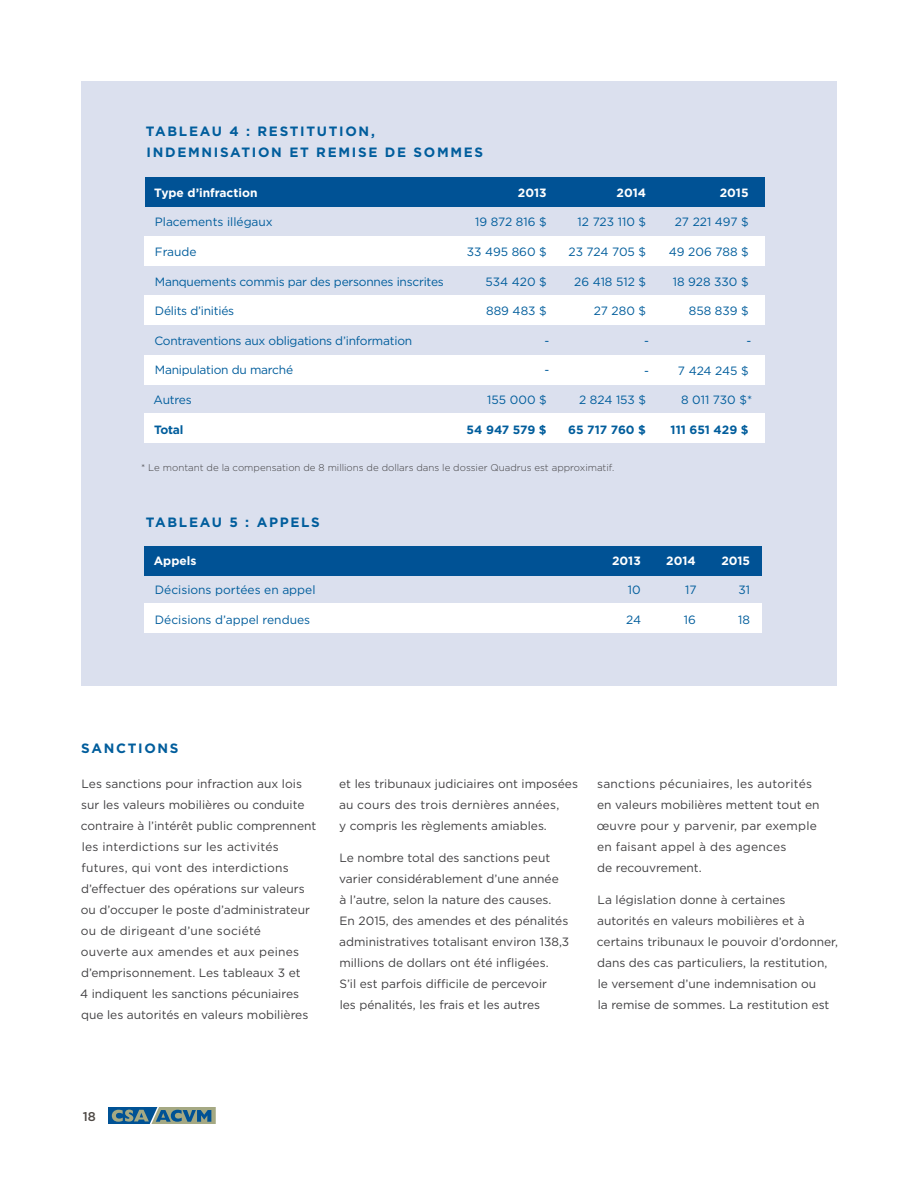
<style>
.page{position:relative;width:918px;height:1188px;background:#fff}
.page>*{position:absolute;margin:0;border:0;box-sizing:border-box;transform-origin:0 0}
.t1{font:700 13.5px/21px "Gotham";letter-spacing:.125em;color:#005d9c}
.t2{font:500 12.75px "Gotham";color:#4e4945}
.t3{font:12px/21px "Gotham";color:#414042}
.t4{font:12px "Gotham";letter-spacing:-.015em;color:#005d9c}
.t5{font:12px/21px "Gotham";letter-spacing:.02em;color:#414042}
.t6{font:700 12px "Gotham";color:#fff}
.t7{font:700 12px "Gotham";color:#005d9c}
.t8{font:300 9.75px "Gotham";color:#414042}
</style>
<div class="page">
<svg style="left:108px;top:1107px;width:108px;height:17px;background:#547f8d"></svg>
<div style="left:81px;top:81px;width:756px;height:605px;background:#dbe0ee"></div>
<div style="left:145px;top:296px;width:620px;height:29px;background:#fff"></div>
<div style="left:145px;top:355px;width:620px;height:29px;background:#fff"></div>
<div style="left:145px;top:414px;width:620px;height:29px;background:#fff"></div>
<div style="left:145px;top:237px;width:620px;height:29px;background:#fff"></div>
<div style="left:145px;top:177px;width:619px;height:30px;background:#005295"></div>
<div style="left:145px;top:603px;width:617px;height:30px;background:#fff"></div>
<div style="left:145px;top:546px;width:617px;height:30px;background:#005295"></div>
<p class="t1" style="left:146px;top:121px;width:339px">TABLEAU 4 : RESTITUTION,<br>INDEMNISATION ET REMISE DE SOMMES</p>
<p class="t6" style="left:154px;top:184px;width:105px">Type d’infraction</p>
<p class="t4" style="left:155px;top:214px;width:119px">Placements illégaux</p>
<p class="t4" style="left:155px;top:244px;width:43px">Fraude</p>
<p class="t4" style="left:155px;top:274px;width:291px">Manquements commis par des personnes inscrites</p>
<p class="t4" style="left:155px;top:303px;width:81px">Délits d’initiés</p>
<p class="t4" style="left:154px;top:333px;width:259px">Contraventions aux obligations d’information</p>
<p class="t4" style="left:155px;top:363px;width:140px">Manipulation du marché</p>
<p class="t4" style="left:154px;top:392px;width:40px">Autres</p>
<p class="t7" style="left:154px;top:422px;width:31px">Total</p>
<p class="t6" style="left:518px;top:185px;width:30px">2013</p>
<p class="t4" style="left:475px;top:214px;width:73px">19 872 816 $</p>
<p class="t4" style="left:467px;top:244px;width:82px">33 495 860 $</p>
<p class="t4" style="left:485px;top:274px;width:63px">534 420 $</p>
<p class="t4" style="left:486px;top:303px;width:62px">889 483 $</p>
<p class="t4" style="left:545px;top:333px;width:6px">-</p>
<p class="t4" style="left:545px;top:363px;width:6px">-</p>
<p class="t4" style="left:487px;top:392px;width:61px">155 000 $</p>
<p class="t7" style="left:467px;top:422px;width:82px">54 947 579 $</p>
<p class="t6" style="left:617px;top:185px;width:31px">2014</p>
<p class="t4" style="left:578px;top:214px;width:70px">12 723 110 $</p>
<p class="t4" style="left:568px;top:244px;width:79px">23 724 705 $</p>
<p class="t4" style="left:574px;top:274px;width:73px">26 418 512 $</p>
<p class="t4" style="left:594px;top:303px;width:54px">27 280 $</p>
<p class="t4" style="left:644px;top:333px;width:6px">-</p>
<p class="t4" style="left:644px;top:363px;width:6px">-</p>
<p class="t4" style="left:579px;top:392px;width:69px">2 824 153 $</p>
<p class="t7" style="left:568px;top:422px;width:79px">65 717 760 $</p>
<p class="t8" style="left:141px;top:461px;width:475px">* Le montant de la compensation de 8 millions de dollars dans le dossier Quadrus est approximatif.</p>
<p class="t1" style="left:146px;top:511px;width:175px">TABLEAU 5 : APPELS</p>
<p class="t6" style="left:154px;top:552px;width:44px">Appels</p>
<p class="t4" style="left:155px;top:582px;width:162px">Décisions portées en appel</p>
<p class="t4" style="left:155px;top:612px;width:157px">Décisions d’appel rendues</p>
<p class="t6" style="left:612px;top:552px;width:30px">2013</p>
<p class="t4" style="left:628px;top:582px;width:14px">10</p>
<p class="t4" style="left:626px;top:612px;width:16px">24</p>
<p class="t6" style="left:720px;top:185px;width:30px">2015</p>
<p class="t4" style="left:675px;top:214px;width:75px">27 221 497 $</p>
<p class="t4" style="left:669px;top:244px;width:81px">49 206 788 $</p>
<p class="t4" style="left:673px;top:274px;width:77px">18 928 330 $</p>
<p class="t4" style="left:689px;top:303px;width:61px">858 839 $</p>
<p class="t4" style="left:747px;top:333px;width:6px">-</p>
<p class="t4" style="left:678px;top:363px;width:72px">7 424 245 $</p>
<p class="t4" style="left:681px;top:392px;width:73px">8 011 730 $*</p>
<p class="t7" style="left:671px;top:422px;width:79px">111 651 429 $</p>
<p class="t6" style="left:666px;top:552px;width:31px">2014</p>
<p class="t4" style="left:685px;top:582px;width:13px">17</p>
<p class="t4" style="left:684px;top:612px;width:14px">16</p>
<p class="t6" style="left:721px;top:552px;width:30px">2015</p>
<p class="t4" style="left:739px;top:582px;width:13px">31</p>
<p class="t4" style="left:738px;top:612px;width:13px">18</p>
<p class="t1" style="left:81px;top:738px;width:99px">SANCTIONS</p>
<p class="t3" style="left:80px;top:773px;width:238px">Les sanctions pour infraction aux lois sur les valeurs mobilières ou conduite contraire à l’intérêt public comprennent les interdictions sur les activités futures, qui vont des interdictions d’effectuer des opérations sur valeurs ou d’occuper le poste d’administrateur ou de dirigeant d’une société<br>ouverte aux amendes et aux peines d’emprisonnement. Les tableaux 3 et<br>4 indiquent les sanctions pécuniaires que les autorités en valeurs mobilières</p>
<p class="t3" style="left:339px;top:773px;width:240px">et les tribunaux judiciaires ont imposées au cours des trois dernières années,<br>y compris les règlements amiables.</p>
<p class="t3" style="left:339px;top:847px;width:232px">Le nombre total des sanctions peut varier considérablement d’une année<br>à l’autre, selon la nature des causes.<br>En 2015, des amendes et des pénalités administratives totalisant environ 138,3 millions de dollars ont été infligées.<br>S’il est parfois difficile de percevoir<br>les pénalités, les frais et les autres</p>
<p class="t5" style="left:597px;top:773px;width:225px">sanctions pécuniaires, les autorités en valeurs mobilières mettent tout en œuvre pour y parvenir, par exemple en faisant appel à des agences<br>de recouvrement.</p>
<p class="t3" style="left:597px;top:889px;width:243px">La législation donne à certaines autorités en valeurs mobilières et à certains tribunaux le pouvoir d’ordonner, dans des cas particuliers, la restitution, le versement d’une indemnisation ou<br>la remise de sommes. La restitution est</p>
<p class="t2" style="left:83px;top:1108px;width:15px">18</p>
</div>
